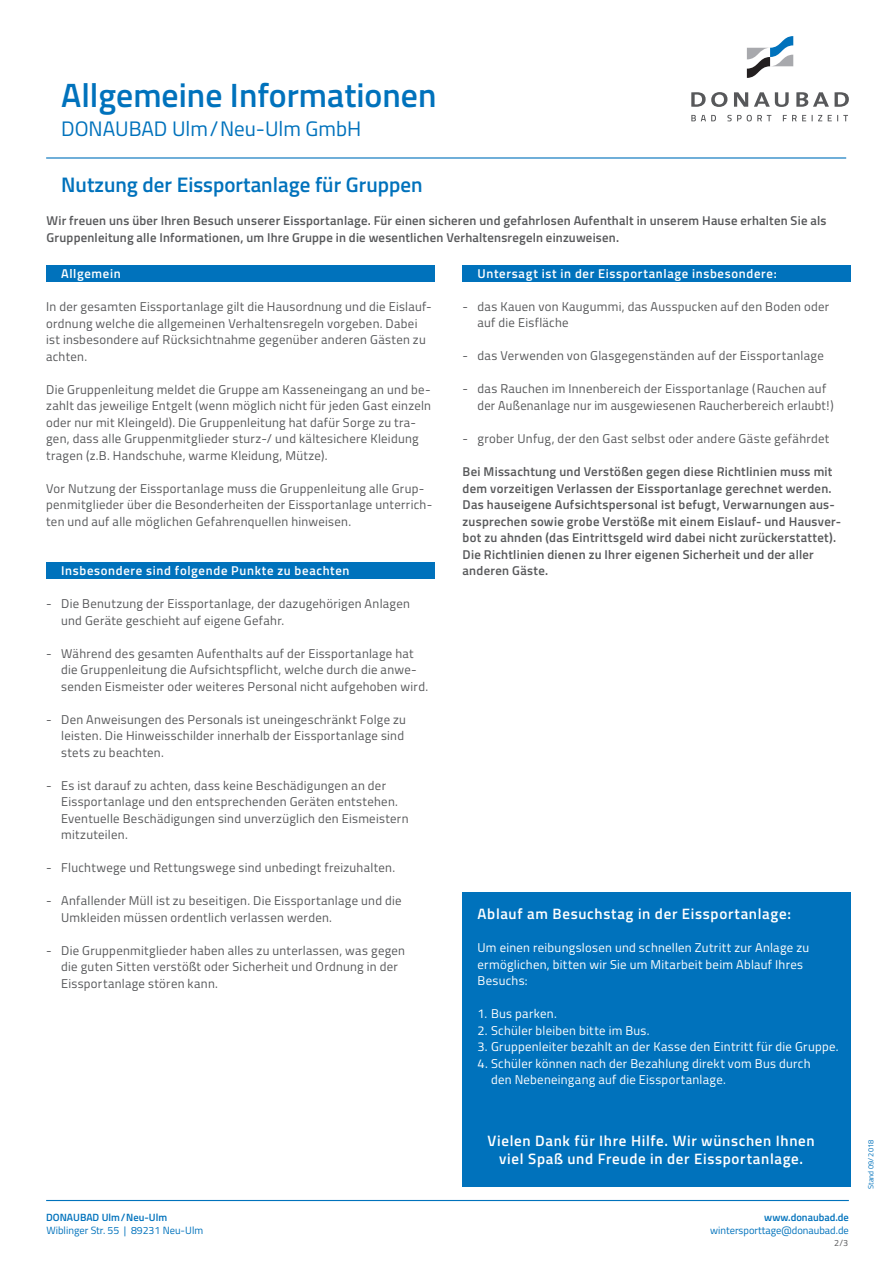
<style>
.page{position:relative;width:893px;height:1263px;background:#fff}
.page>*{position:absolute;margin:0;border:0;box-sizing:border-box;transform-origin:0 0}
.t1{font:600 33.75px "Titillium";color:#0072bc}
.t2{font:600 21px "Titillium";color:#0072bc}
.t3{font:21px "Titillium";color:#0072bc}
.t4{font:600 15px/18px "Titillium";letter-spacing:.045em;color:#fff;text-align:center}
.t5{font:13.05px "Titillium";letter-spacing:.02em;color:#57585a;scale:.96 1}
.t6{font:12.75px/16.5px "Titillium";letter-spacing:.02em;color:#57585a}
.t7{font:600 12.75px/16.5px "Titillium";letter-spacing:.02em;color:#57585a}
.t8{font:12.75px/16.5px "Titillium";letter-spacing:.02em;color:#fff}
.t9{font:600 12.75px "Titillium";letter-spacing:.055em;color:#fff}
.t10{font:10.5px "Titillium";color:#0072bc}
.t11{font:600 10.5px "Titillium";color:#0072bc}
.t12{font:9px "Titillium";color:#57585a}
.t13{font:7.5px "Titillium";color:#0072bc}
</style>
<div class="page">
<div style="left:463px;top:892px;width:388px;height:294px;background:#0072bc"></div>
<div style="left:463px;top:265px;width:388px;height:17px;background:#0072bc"></div>
<hr style="left:46px;top:1200px;width:803px;height:1px;background:#0072bc">
<hr style="left:46px;top:157px;width:800px;height:2px;background:#0072bc">
<svg style="left:691px;top:115px;width:157px;height:6px"></svg>
<svg style="left:691px;top:92px;width:158px;height:15px"></svg>
<svg style="left:747px;top:36px;width:46px;height:42px"></svg>
<div style="left:46px;top:265px;width:388px;height:17px;background:#0072bc"></div>
<div style="left:46px;top:562px;width:388px;height:17px;background:#0072bc"></div>
<h1 class="t1" style="left:61px;top:70px;width:377px">Allgemeine Informationen</h1>
<h2 class="t3" style="left:61px;top:113px;width:302px">DONAUBAD Ulm/Neu-Ulm GmbH</h2>
<h2 class="t2" style="left:61px;top:169px;width:363px">Nutzung der Eissportanlage für Gruppen</h2>
<p class="t7" style="left:47px;top:212px;width:781px">Wir freuen uns über Ihren Besuch unserer Eissportanlage. Für einen sicheren und gefahrlosen Aufenthalt in unserem Hause erhalten Sie als<br>Gruppenleitung alle Informationen, um Ihre Gruppe in die wesentlichen Verhaltensregeln einzuweisen.</p>
<p class="t9" style="left:61px;top:264px;width:61px">Allgemein</p>
<p class="t6" style="left:46px;top:298px;width:387px">In der gesamten Eissportanlage gilt die Hausordnung und die Eislauf&shy;ordnung welche die allgemeinen Verhaltensregeln vorgeben. Dabei ist insbesondere auf Rücksichtnahme gegenüber anderen Gästen zu achten.</p>
<p class="t6" style="left:46px;top:380px;width:386px">Die Gruppenleitung meldet die Gruppe am Kasseneingang an und be&shy;zahlt das jeweilige Entgelt (wenn möglich nicht für jeden Gast einzeln oder nur mit Kleingeld). Die Gruppenleitung hat dafür Sorge zu tra&shy;gen, dass alle Gruppenmitglieder sturz-/ und kältesichere Kleidung tragen (z.B. Handschuhe, warme Kleidung, Mütze).</p>
<p class="t6" style="left:46px;top:479px;width:388px">Vor Nutzung der Eissportanlage muss die Gruppenleitung alle Grup&shy;penmitglieder über die Besonderheiten der Eissportanlage unterrich&shy;ten und auf alle möglichen Gefahrenquellen hinweisen.</p>
<p class="t9" style="left:61px;top:561px;width:290px">Insbesondere sind folgende Punkte zu beachten</p>
<p class="t6" style="left:61px;top:595px;width:350px;text-indent:-15px">- Die Benutzung der Eissportanlage, der dazugehörigen Anlagen und Geräte geschieht auf eigene Gefahr.</p>
<p class="t6" style="left:61px;top:644px;width:368px;text-indent:-15px">- Während des gesamten Aufenthalts auf der Eissportanlage hat die Gruppenleitung die Aufsichtspflicht, welche durch die anwe&shy;senden Eismeister oder weiteres Personal nicht aufgehoben wird.</p>
<p class="t6" style="left:61px;top:710px;width:346px;text-indent:-15px">- Den Anweisungen des Personals ist uneingeschränkt Folge zu leisten. Die Hinweisschilder innerhalb der Eissportanlage sind stets zu beachten.</p>
<p class="t6" style="left:61px;top:776px;width:349px;text-indent:-15px">- Es ist darauf zu achten, dass keine Beschädigungen an der Eissportanlage und den entsprechenden Geräten entstehen.<br>Eventuelle Beschädigungen sind unverzüglich den Eismeistern mitzuteilen.</p>
<p class="t6" style="left:46px;top:859px;width:351px">- Fluchtwege und Rettungswege sind unbedingt freizuhalten.</p>
<p class="t6" style="left:61px;top:892px;width:342px;text-indent:-15px">- Anfallender Müll ist zu beseitigen. Die Eissportanlage und die<br>Umkleiden müssen ordentlich verlassen werden.</p>
<p class="t6" style="left:61px;top:941px;width:345px;text-indent:-15px">- Die Gruppenmitglieder haben alles zu unterlassen, was gegen die guten Sitten verstößt oder Sicherheit und Ordnung in der<br>Eissportanlage stören kann.</p>
<p class="t11" style="left:46px;top:1209px;width:123px">DONAUBAD Ulm/Neu-Ulm</p>
<p class="t10" style="left:47px;top:1222px;width:158px">Wiblinger Str. 55 | 89231 Neu-Ulm</p>
<p class="t9" style="left:477px;top:264px;width:301px">Untersagt ist in der Eissportanlage insbesondere:</p>
<p class="t6" style="left:477px;top:298px;width:353px;text-indent:-15px">- das Kauen von Kaugummi, das Ausspucken auf den Boden oder auf die Eisfläche</p>
<p class="t6" style="left:462px;top:347px;width:363px">- das Verwenden von Glasgegenständen auf der Eissportanlage</p>
<p class="t6" style="left:462px;top:380px;width:365px">- das Rauchen im Innenbereich der Eissportanlage (Rauchen auf</p>
<p class="t5" style="left:478px;top:396px;width:373px">der Außenanlage nur im ausgewiesenen Raucherbereich erlaubt!)</p>
<p class="t6" style="left:463px;top:430px;width:368px">- grober Unfug, der den Gast selbst oder andere Gäste gefährdet</p>
<p class="t7" style="left:463px;top:463px;width:380px">Bei Missachtung und Verstößen gegen diese Richtlinien muss mit dem vorzeitigen Verlassen der Eissportanlage gerechnet werden.<br>Das hauseigene Aufsichtspersonal ist befugt, Verwarnungen aus&shy;zusprechen sowie grobe Verstöße mit einem Eislauf- und Hausver&shy;bot zu ahnden (das Eintrittsgeld wird dabei nicht zurückerstattet).<br>Die Richtlinien dienen zu Ihrer eigenen Sicherheit und der aller anderen Gäste.</p>
<p class="t4" style="left:478px;top:904px;width:315px">Ablauf am Besuchstag in der Eissportanlage:</p>
<p class="t8" style="left:477px;top:939px;width:333px">Um einen reibungslosen und schnellen Zutritt zur Anlage zu ermöglichen, bitten wir Sie um Mitarbeit beim Ablauf Ihres<br>Besuchs:</p>
<p class="t8" style="left:477px;top:1005px;width:81px">1. Bus parken.</p>
<p class="t8" style="left:477px;top:1021px;width:174px">2. Schüler bleiben bitte im Bus.</p>
<p class="t8" style="left:477px;top:1038px;width:363px">3. Gruppenleiter bezahlt an der Kasse den Eintritt für die Gruppe.</p>
<p class="t8" style="left:491px;top:1054px;width:321px;text-indent:-14px">4. Schüler können nach der Bezahlung direkt vom Bus durch den Nebeneingang auf die Eissportanlage.</p>
<p class="t4" style="left:487px;top:1130px;width:329px">Vielen Dank für Ihre Hilfe. Wir wünschen Ihnen viel Spaß und Freude in der Eissportanlage.</p>
<p class="t11" style="left:764px;top:1209px;width:86px">www.donaubad.de</p>
<p class="t10" style="left:710px;top:1222px;width:140px">wintersporttage@donaubad.de</p>
<p class="t12" style="left:834px;top:1236px;width:16px">2/3</p>
<p class="t13" style="left:865px;top:1189px;width:51px;rotate:-90deg">Stand 09/ 2018</p>
</div>
